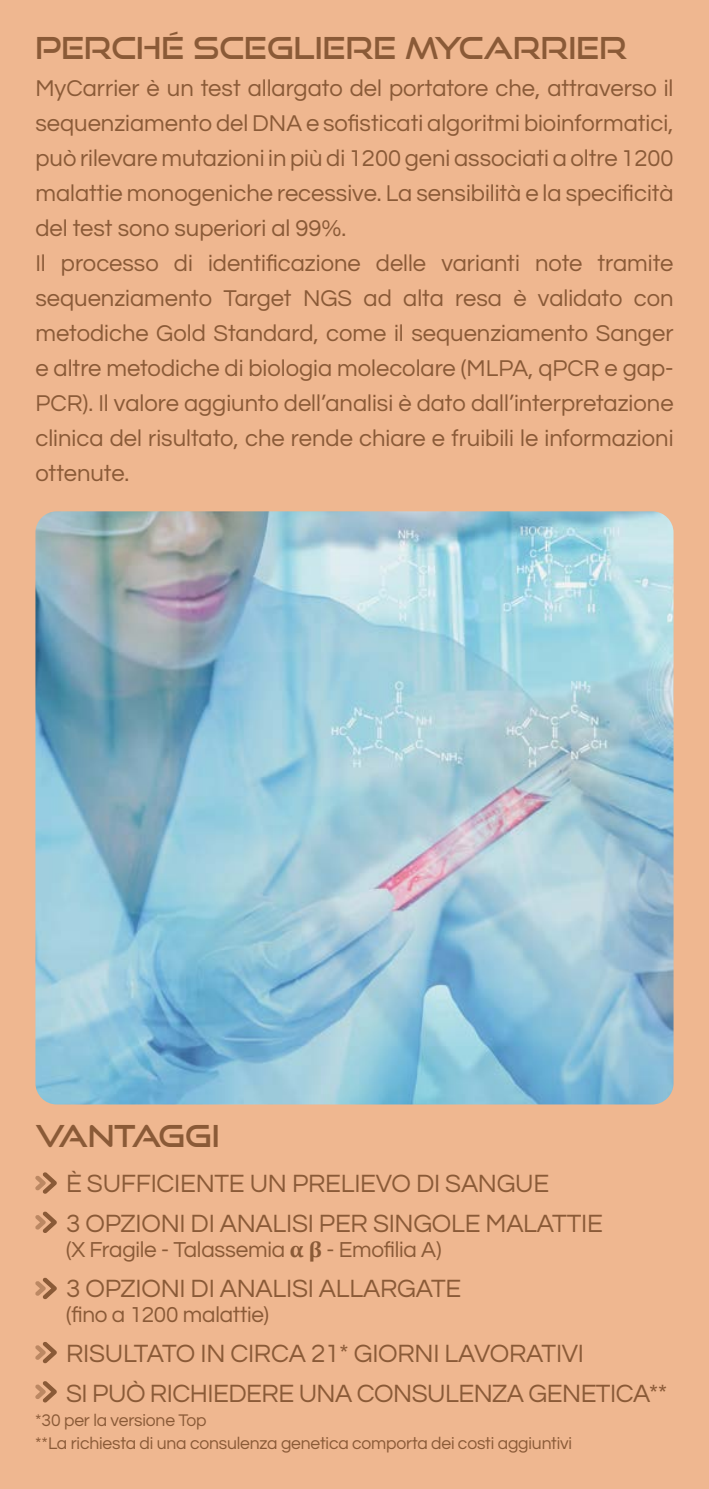
<style>
.page{position:relative;width:709px;height:1489px;background:#fff}
.page>*{position:absolute;margin:0;border:0;box-sizing:border-box;transform-origin:0 0}
.t1{font:30px "Good Times Rg";color:#8a5a37}
.t2{font:26px/40px "Questrial";letter-spacing:-.01em;color:#8a5a37}
.t3{font:23.75px/35px "Questrial";color:#8a5a37}
.t4{font:22.5px "Questrial";letter-spacing:-.01em;color:#8a5a37}
.t5{font:17.5px/23.8px "Questrial";letter-spacing:-.01em;color:#8a5a37}
</style>
<div class="page">
<div style="left:0;top:0;width:709px;height:1488px;background:#efb790"></div>
<svg style="left:35px;top:1381px;width:22px;height:21px"></svg>
<svg style="left:35px;top:1342px;width:22px;height:20px"></svg>
<svg style="left:35px;top:1277px;width:22px;height:21px"></svg>
<svg style="left:35px;top:1211px;width:22px;height:21px"></svg>
<svg style="left:35px;top:1172px;width:22px;height:21px"></svg>
<img style="left:35px;top:511px;width:638px;height:593px">
<p class="t1" style="left:35px;top:30px;width:593px">PERCHÉ SCEGLIERE MYCARRIER</p>
<p class="t3" style="left:35px;top:71px;width:639px">MyCarrier è un test allargato del portatore che, attraverso il sequenziamento del DNA e sofisticati algoritmi bioinformatici, può rilevare mutazioni in più di 1200 geni associati a oltre 1200 malattie monogeniche recessive. La sensibilità e la specificità del test sono superiori al 99%.<br>Il processo di identificazione delle varianti note tramite sequenziamento Target NGS ad alta resa è validato con metodiche Gold Standard, come il sequenziamento Sanger e altre metodiche di biologia molecolare (MLPA, qPCR e gap-PCR). Il valore aggiunto dell’analisi è dato dall’interpretazione clinica del risultato, che rende chiare e fruibili le informazioni ottenute.</p>
<p class="t1" style="left:35px;top:1117px;width:186px">VANTAGGI</p>
<p class="t2" style="left:66px;top:1163px;width:538px">È SUFFICIENTE UN PRELIEVO DI SANGUE<br>3 OPZIONI DI ANALISI PER SINGOLE MALATTIE</p>
<p class="t4" style="left:66px;top:1238px;width:220px">(X Fragile - Talassemia</p>
<p class="t4" style="left:326px;top:1238px;width:116px">- Emofilia A)</p>
<p class="t2" style="left:66px;top:1268px;width:397px">3 OPZIONI DI ANALISI ALLARGATE</p>
<p class="t4" style="left:66px;top:1303px;width:204px">(fino a 1200 malattie)</p>
<p class="t2" style="left:66px;top:1333px;width:603px">RISULTATO IN CIRCA 21* GIORNI LAVORATIVI<br>SI PUÒ RICHIEDERE UNA CONSULENZA GENETICA**</p>
<p class="t5" style="left:35px;top:1408px;width:538px">*30 per la versione Top<br>**La richiesta di una consulenza genetica comporta dei costi aggiuntivi</p>
</div>
